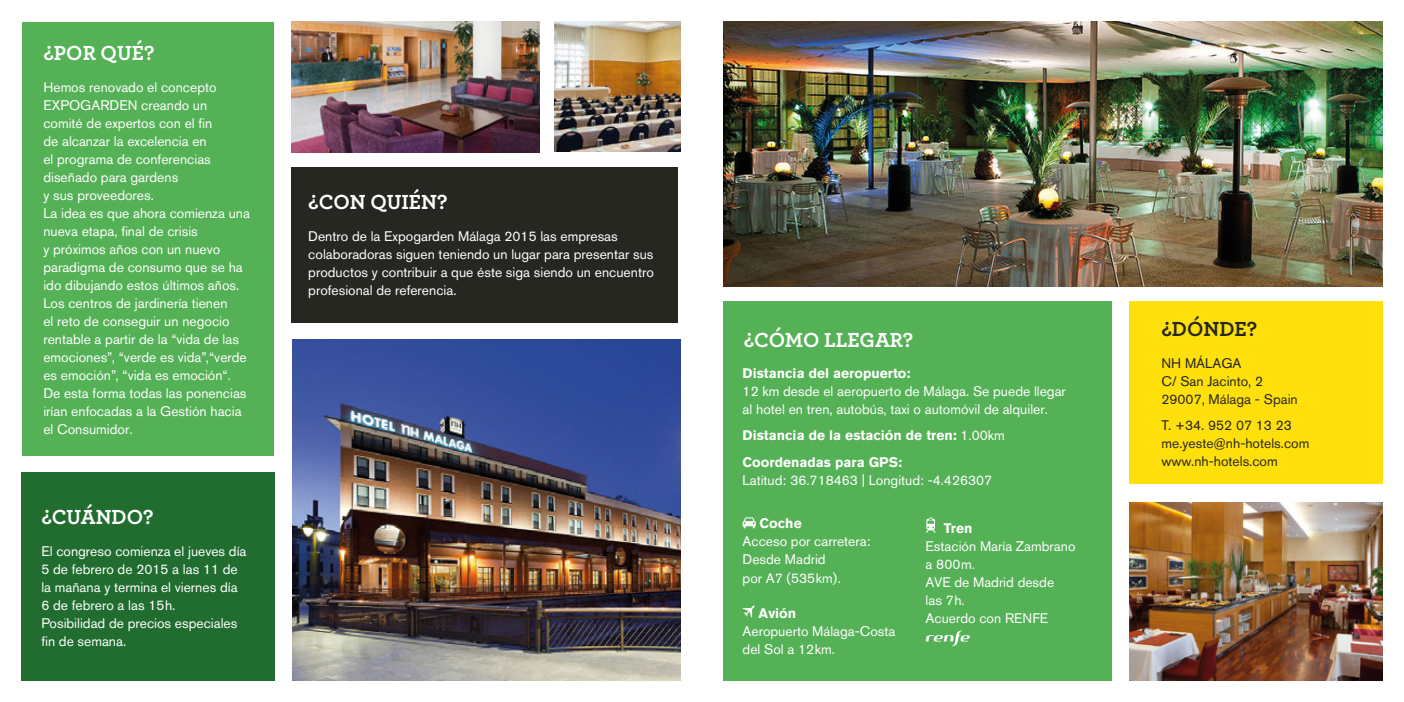
<style>
.page{position:relative;width:1404px;height:702px;background:#fff}
.page>*{position:absolute;margin:0;border:0;box-sizing:border-box;transform-origin:0 0}
.t1{font:700 21.3px "Archer";color:#fff}
.t2{font:700 21.3px "Archer";color:#272721}
.t3{font:13.8px/18px "Akzidenz Grotesk BQ";color:#fff}
.t4{font:13.8px/18px "Akzidenz Grotesk BQ";color:#272721}
.t5{font:700 13.8px/26.5px "Akzidenz Grotesk BQ";color:#fff}
.s1{font-weight:400}
</style>
<div class="page">
<div style="left:22px;top:22px;width:251px;height:433px;background:#54b156"></div>
<div style="left:22px;top:472px;width:253px;height:208px;background:#216d2f"></div>
<img style="left:292px;top:339px;width:389px;height:341px">
<div style="left:291px;top:167px;width:387px;height:156px;background:#272721"></div>
<img style="left:291px;top:21px;width:248px;height:131px">
<img style="left:555px;top:21px;width:125px;height:131px">
<div style="left:723px;top:301px;width:388px;height:379px;background:#54b156"></div>
<img style="left:723px;top:21px;width:659px;height:265px">
<svg style="left:742px;top:517px;width:13px;height:11px"></svg>
<svg style="left:742px;top:605px;width:12px;height:12px"></svg>
<svg style="left:926px;top:517px;width:9px;height:15px"></svg>
<div style="left:1128px;top:301px;width:254px;height:183px;background:#ffe00a"></div>
<img style="left:1129px;top:502px;width:253px;height:178px">
<svg style="left:925px;top:630px;width:44px;height:16px"></svg>
<h1 class="t1" style="left:43px;top:36px;width:113px">¿POR QUÉ?</h1>
<p class="t3" style="left:43px;top:78px;width:208px">Hemos renovado el concepto<br>EXPOGARDEN creando un comité de expertos con el fin<br>de alcanzar la excelencia en<br>el programa de conferencias diseñado para gardens<br>y sus proveedores.<br>La idea es que ahora comienza una nueva etapa, final de crisis<br>y próximos años con un nuevo paradigma de consumo que se ha ido dibujando estos últimos años.<br>Los centros de jardinería tienen<br>el reto de conseguir un negocio rentable a partir de la “vida de las emociones”, “verde es vida”,“verde es emoción”, “vida es emoción“.<br>De esta forma todas las ponencias irían enfocadas a la Gestión hacia el Consumidor.</p>
<h1 class="t1" style="left:41px;top:500px;width:114px">¿CUÁNDO?</h1>
<p class="t3" style="left:41px;top:542px;width:206px">El congreso comienza el jueves día<br>5 de febrero de 2015 a las 11 de la mañana y termina el viernes día<br>6 de febrero a las 15h.<br>Posibilidad de precios especiales fin de semana.</p>
<h1 class="t1" style="left:308px;top:185px;width:141px">¿CON QUIÉN?</h1>
<p class="t3" style="left:308px;top:227px;width:347px">Dentro de la Expogarden Málaga 2015 las empresas colaboradoras siguen teniendo un lugar para presentar sus productos y contribuir a que éste siga siendo un encuentro profesional de referencia.</p>
<h1 class="t1" style="left:743px;top:323px;width:171px">¿CÓMO LLEGAR?</h1>
<p class="t5" style="left:742px;top:359px;width:169px">Distancia del aeropuerto:</p>
<p class="t3" style="left:742px;top:381px;width:325px">12 km desde el aeropuerto de Málaga. Se puede llegar al hotel en tren, autobús, taxi o automóvil de alquiler.</p>
<p class="t5" style="left:742px;top:422px;width:264px">Distancia de la estación de tren: <span class="s1">1.00km<br></span>Coordenadas para GPS:</p>
<p class="t3" style="left:742px;top:470px;width:251px">Latitud: 36.718463 | Longitud: -4.426307</p>
<p class="t5" style="left:759px;top:510px;width:44px">Coche</p>
<p class="t3" style="left:742px;top:532px;width:129px">Acceso por carretera:<br>Desde Madrid<br>por A7 (535km).</p>
<p class="t5" style="left:758px;top:599px;width:39px">Avión</p>
<p class="t3" style="left:742px;top:621px;width:154px">Aeropuerto Málaga-Costa del Sol a 12km.</p>
<p class="t5" style="left:943px;top:514px;width:30px">Tren</p>
<p class="t3" style="left:925px;top:536px;width:151px">Estación María Zambrano a 800m.<br>AVE de Madrid desde<br>las 7h.<br>Acuerdo con RENFE</p>
<h1 class="t2" style="left:1161px;top:312px;width:97px">¿DÓNDE?</h1>
<p class="t4" style="left:1161px;top:354px;width:138px">NH MÁLAGA<br>C/ San Jacinto, 2<br>29007, Málaga - Spain</p>
<p class="t4" style="left:1161px;top:416px;width:149px">T. +34. 952 07 13 23 me.yeste@nh-hotels.com www.nh-hotels.com</p>
</div>
